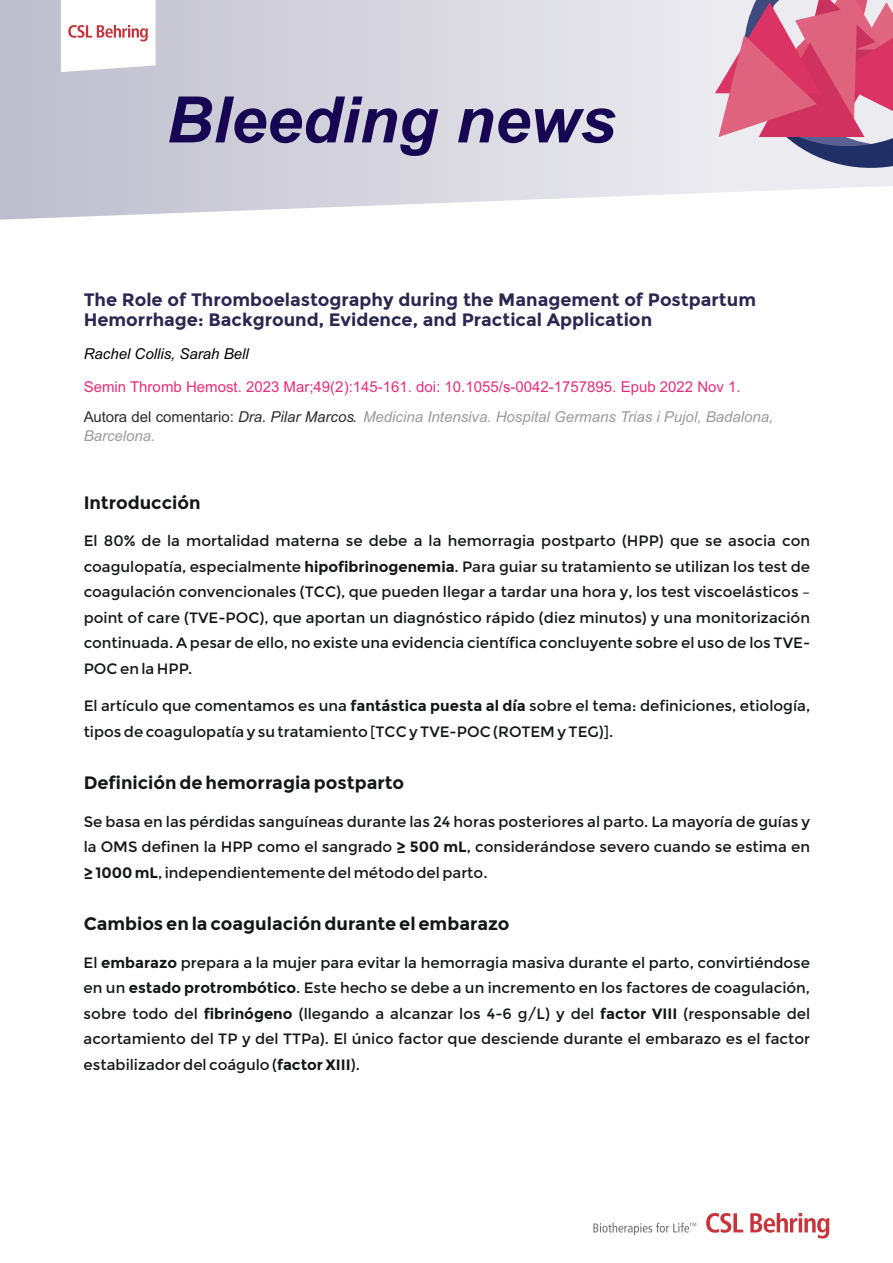
<style>
.page{position:relative;width:893px;height:1263px;background:#fff}
.page>*{position:absolute;margin:0;border:0;box-sizing:border-box;transform-origin:0 0}
.t1{font:700 18px/20.1px "Montserrat";color:#2a2750}
.t2{font:700 18px "Montserrat";color:#151616}
.t3{font:15px/25.5px "Montserrat";color:#151616;text-align:justify}
.t4{font:15px/30px "Arial";color:#e52e7a}
.t5{font:italic 15px "Arial";color:#000}
.t6{font:italic 15px "Arial";color:#9a999e}
.s1{color:#2c2c2c}
.s2{font-style:italic;color:#2c2c2c}
.s3{font-style:italic;color:#9a999e}
.s4{font-weight:700}
</style>
<div class="page">
<svg style="left:593px;top:1223px;width:103px;height:12px"></svg>
<svg style="left:706px;top:1213px;width:37px;height:20px"></svg>
<svg style="left:750px;top:1213px;width:79px;height:26px"></svg>
<svg style="left:0;top:0;width:892px;height:220px;background:#dad9e2"></svg>
<svg style="left:715px;top:0;width:177px;height:173px;background:#d07c98"></svg>
<svg style="left:169px;top:97px;width:269px;height:59px;background:#8d86a8"></svg>
<svg style="left:458px;top:108px;width:157px;height:35px;background:#776d99"></svg>
<svg style="left:61px;top:0;width:95px;height:72px"></svg>
<p class="t1" style="left:84px;top:289px;width:674px">The Role of Thromboelastography during the Management of Postpartum<br>Hemorrhage: Background, Evidence, and Practical Application</p>
<p class="t5" style="left:84px;top:348px;width:167px">Rachel Collis, Sarah Bell</p>
<p class="t4" style="left:84px;top:373px;width:691px">Semin Thromb Hemost. 2023 Mar;49(2):145-161. doi: 10.1055/s-0042-1757895. Epub 2022 Nov 1.<br><span class="s1">Autora del comentario:</span> <span class="s2">Dra. Pilar Marcos.</span> <span class="s3">Medicina Intensiva. Hospital Germans Trias i Pujol, Badalona,</span></p>
<p class="t6" style="left:84px;top:430px;width:73px">Barcelona.</p>
<p class="t2" style="left:84px;top:491px;width:118px">Introducción</p>
<p class="t3" style="left:84px;top:528px;width:728px">El 80% de la mortalidad materna se debe a la hemorragia postparto (HPP) que se asocia con coagulopatía, especialmente <span class="s4">hipofibrinogenemia</span>. Para guiar su tratamiento se utilizan los test de coagulación convencionales (TCC), que pueden llegar a tardar una hora y, los test viscoelásticos – point of care (TVE-POC), que aportan un diagnóstico rápido (diez minutos) y una monitorización continuada. A pesar de ello, no existe una evidencia científica concluyente sobre el uso de los TVE-POC en la HPP.</p>
<p class="t3" style="left:84px;top:693px;width:728px">El artículo que comentamos es una <span class="s4">fantástica puesta al día</span> sobre el tema: definiciones, etiología, tipos de coagulopatía y su tratamiento [TCC y TVE-POC (ROTEM y TEG)].</p>
<p class="t2" style="left:84px;top:772px;width:322px">Definición de hemorragia postparto</p>
<p class="t3" style="left:84px;top:809px;width:728px">Se basa en las pérdidas sanguíneas durante las 24 horas posteriores al parto. La mayoría de guías y la OMS definen la HPP como el sangrado <span class="s4">≥ 500 mL</span>, considerándose severo cuando se estima en <span class="s4">≥ 1000 mL</span>, independientemente del método del parto.</p>
<p class="t2" style="left:84px;top:913px;width:427px">Cambios en la coagulación durante el embarazo</p>
<p class="t3" style="left:84px;top:950px;width:728px">El <span class="s4">embarazo</span> prepara a la mujer para evitar la hemorragia masiva durante el parto, convirtiéndose en un <span class="s4">estado protrombótico</span>. Este hecho se debe a un incremento en los factores de coagulación, sobre todo del <span class="s4">fibrinógeno</span> (llegando a alcanzar los 4-6 g/L) y del <span class="s4">factor VIII</span> (responsable del acortamiento del TP y del TTPa). El único factor que desciende durante el embarazo es el factor estabilizador del coágulo (<span class="s4">factor XIII</span>).</p>
</div>
